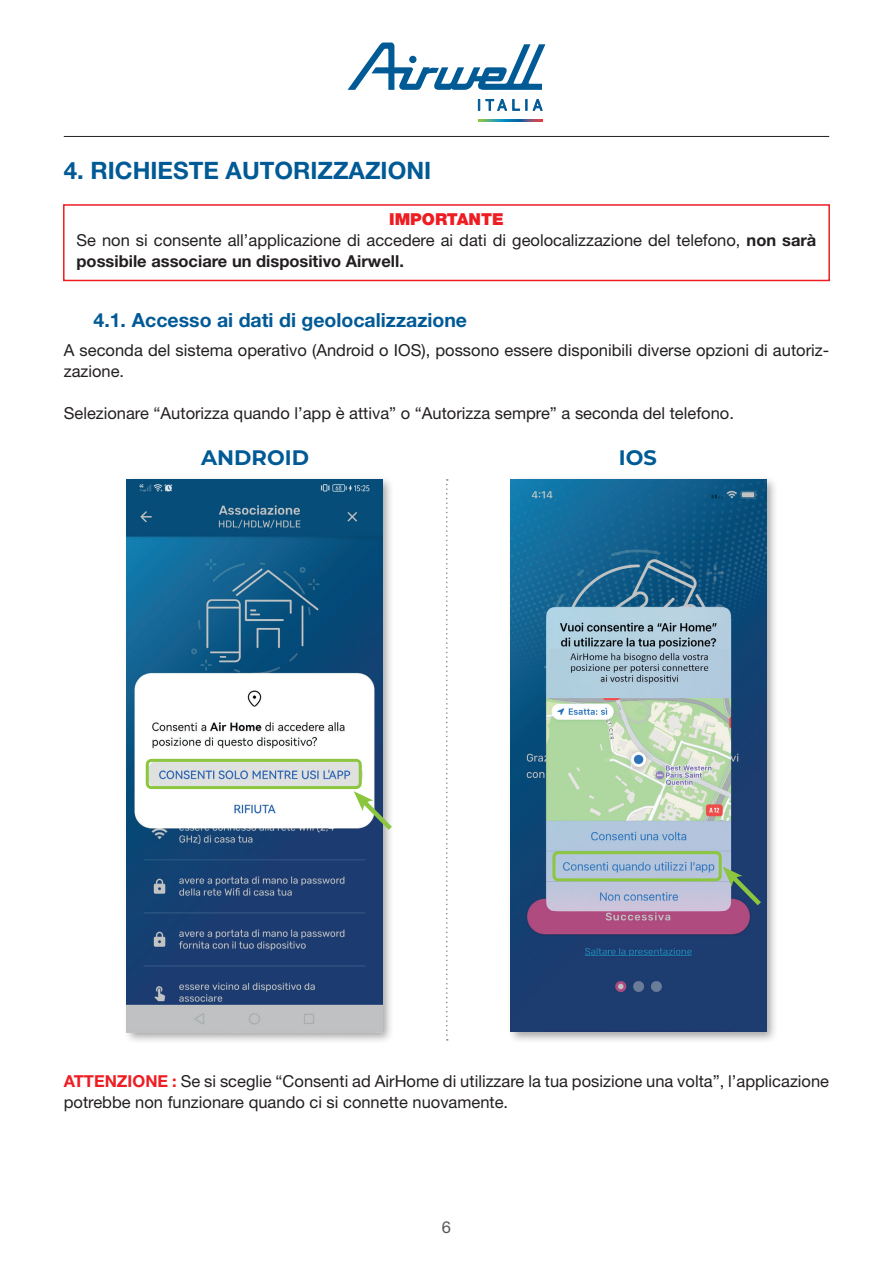
<style>
.page{position:relative;width:893px;height:1263px;background:#fff}
.page>*{position:absolute;margin:0;border:0;box-sizing:border-box;transform-origin:0 0}
.t1{font:700 24px "Helvetica Neue LT Std";color:#005a96}
.t2{font:700 21px "Montserrat";color:#005a96}
.t3{font:700 19.5px "Helvetica Neue LT Std";color:#005a96}
.t4{font:16.5px/21px "Helvetica Neue LT Std";color:#231f20}
.t5{font:16.5px "Helvetica Neue LT Std";color:#57585a}
.s1{font-weight:900;color:#ee1d23}
.s2{font-weight:700}
.s3{font-weight:700;color:#ee1d23}
</style>
<div class="page">
<svg style="left:348px;top:43px;width:197px;height:47px"></svg>
<div style="left:409px;top:56px;width:7px;height:7px;background:#005a96;border-radius:50%"></div>
<svg style="left:478px;top:99px;width:2px;height:11px"></svg>
<svg style="left:486px;top:99px;width:21px;height:12px"></svg>
<svg style="left:513px;top:99px;width:7px;height:11px"></svg>
<svg style="left:533px;top:99px;width:9px;height:12px"></svg>
<svg style="left:478px;top:119px;width:64px;height:2px"></svg>
<hr style="left:64px;top:136px;width:765px;height:1px;background:#231f20">
<div style="left:63px;top:204px;width:767px;height:77px;border:2px solid #ee1d23"></div>
<div style="left:123px;top:475px;width:272px;height:569px;background:#231f20;opacity:.4"></div>
<img style="left:127px;top:479px;width:255px;height:553px">
<div style="left:507px;top:475px;width:271px;height:569px;background:#231f20;opacity:.4"></div>
<img style="left:511px;top:479px;width:255px;height:553px">
<svg style="left:354px;top:791px;width:41px;height:44px"></svg>
<svg style="left:723px;top:867px;width:43px;height:43px;background:#526679"></svg>
<div style="left:146px;top:759px;width:216px;height:30px;border:3px solid #8bc63e;border-radius:4px"></div>
<div style="left:552px;top:851px;width:170px;height:30px;border:3px solid #8bc63e;border-radius:4px"></div>
<svg style="left:446px;top:479px;width:2px;height:561px"></svg>
<h1 class="t1" style="left:64px;top:155px;width:366px">4. RICHIESTE AUTORIZZAZIONI</h1>
<p class="t4" style="left:77px;top:209px;width:741px;text-indent:313px"><span class="s1">IMPORTANTE<br></span>Se non si consente all’applicazione di accedere ai dati di geolocalizzazione del telefono, <span class="s2">non sarà possibile associare un dispositivo Airwell.</span></p>
<p class="t3" style="left:94px;top:307px;width:375px">4.1. Accesso ai dati di geolocalizzazione</p>
<p class="t4" style="left:64px;top:339px;width:767px">A seconda del sistema operativo (Android o IOS), possono essere disponibili diverse opzioni di autoriz&shy;zazione.</p>
<p class="t4" style="left:64px;top:402px;width:672px">Selezionare “Autorizza quando l’app è attiva” o “Autorizza sempre” a seconda del telefono.</p>
<p class="t2" style="left:201px;top:443px;width:109px">ANDROID</p>
<p class="t2" style="left:619px;top:443px;width:40px">IOS</p>
<p class="t4" style="left:64px;top:1070px;width:767px"><span class="s3">ATTENZIONE :</span> Se si sceglie “Consenti ad AirHome di utilizzare la tua posizione una volta”, l’applicazione potrebbe non funzionare quando ci si connette nuovamente.</p>
<p class="t5" style="left:442px;top:1217px;width:11px">6</p>
</div>
